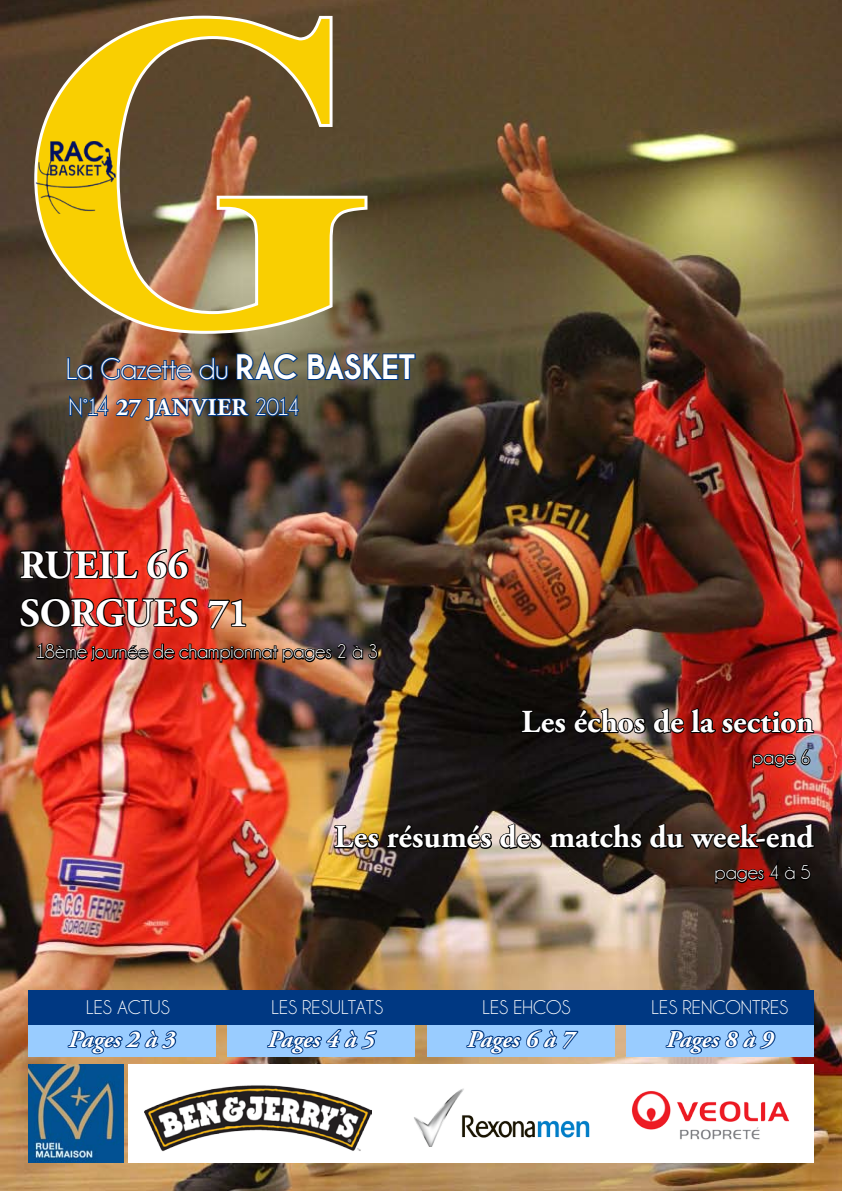
<style>
.page{position:relative;width:842px;height:1191px;background:#fff}
.page>*{position:absolute;margin:0;border:0;box-sizing:border-box;transform-origin:0 0}
.t1{font:700 450px "Times New Roman";color:#f9cf01}
.t2{font:700 40px "Adobe Garamond Pro";letter-spacing:-.025em;color:#fff}
.t3{font:700 32px "Adobe Garamond Pro";color:#fff}
.t4{font:30px "Champagne&Limousines";letter-spacing:-.01em;color:#fff}
.t5{font:italic 700 24px "Adobe Garamond Pro";color:#fff}
.t6{font:700 24px "Adobe Garamond Pro";color:#fff}
.t7{font:20px "Champagne&Limousines";color:#fff}
.s1{font-family:"Champagne&Limousines Thick";font-weight:700;font-size:36px}
.s2{font-family:"Champagne&Limousines";font-weight:400}
</style>
<div class="page">
<img style="left:0;top:0;width:842px;height:1191px">
<svg style="left:31px;top:11px;width:339px;height:326px;background:#7b6850"></svg>
<svg style="left:306px;top:348px;width:111px;height:34px;background:#45515a"></svg>
<img style="left:66px;top:348px;width:234px;height:74px">
<img style="left:28px;top:1064px;width:96px;height:98px">
<div style="left:28px;top:1022px;width:188px;height:34px;background:#9cf"></div>
<svg style="left:67px;top:1029px;width:110px;height:26px"></svg>
<div style="left:228px;top:1022px;width:187px;height:34px;background:#9cf"></div>
<svg style="left:267px;top:1028px;width:110px;height:27px"></svg>
<div style="left:129px;top:1064px;width:685px;height:98px;background:#fff"></div>
<div style="left:427px;top:1022px;width:187px;height:34px;background:#9cf"></div>
<svg style="left:466px;top:1029px;width:113px;height:26px"></svg>
<div style="left:626px;top:1022px;width:188px;height:34px;background:#9cf"></div>
<svg style="left:665px;top:1029px;width:111px;height:26px"></svg>
<div style="left:28px;top:989px;width:200px;height:35px;background:#003882"></div>
<div style="left:228px;top:989px;width:199px;height:35px;background:#003882"></div>
<div style="left:427px;top:989px;width:199px;height:35px;background:#003882"></div>
<div style="left:626px;top:989px;width:188px;height:35px;background:#003882"></div>
<img style="left:414px;top:1088px;width:176px;height:58px">
<img style="left:145px;top:1085px;width:226px;height:67px">
<img style="left:632px;top:1091px;width:158px;height:49px">
<svg style="left:19px;top:549px;width:120px;height:31px;background:#621b15"></svg>
<svg style="left:146px;top:548px;width:44px;height:32px"></svg>
<img style="left:32px;top:133px;width:88px;height:85px">
<img style="left:19px;top:596px;width:795px;height:254px">
<svg style="left:714px;top:857px;width:98px;height:27px;background:#3b100c"></svg>
<h1 class="t1" style="left:19px;top:-138px;width:352px">G</h1>
<h3 class="t4" style="left:66px;top:352px;width:350px">La Gazette du <span class="s1">RAC BASKET</span></h3>
<p class="t6" style="left:69px;top:393px;width:232px"><span class="s2">N°14</span> 27 JANVIER <span class="s2">2014</span></p>
<h2 class="t2" style="left:20px;top:542px;width:49px">RUEIL</h2>
<h2 class="t2" style="left:147px;top:542px;width:43px">66</h2>
<h2 class="t2" style="left:20px;top:590px;width:104px">SORGUE</h2>
<h2 class="t2" style="left:178px;top:590px;width:72px">S 71</h2>
<p class="t7" style="left:36px;top:640px;width:344px">18ème journée de championnat pages 2 à 3</p>
<h3 class="t3" style="left:521px;top:703px;width:294px">Les échos de la section</h3>
<p class="t7" style="left:752px;top:746px;width:60px">page 6</p>
<h3 class="t3" style="left:334px;top:818px;width:481px">Les résumés des matchs du week-end</h3>
<p class="t7" style="left:715px;top:861px;width:97px">pages 4 à 5</p>
<p class="t7" style="left:86px;top:996px;width:85px">LES ACTUS</p>
<p class="t7" style="left:271px;top:996px;width:113px">LES RESULTATS</p>
<p class="t7" style="left:482px;top:996px;width:90px">LES EHCOS</p>
<p class="t7" style="left:652px;top:996px;width:138px">LES RENCONTRES</p>
<p class="t5" style="left:69px;top:1025px;width:108px">Pages 2 à 3</p>
<p class="t5" style="left:268px;top:1025px;width:108px">Pages 4 à 5</p>
<p class="t5" style="left:467px;top:1025px;width:108px">Pages 6 à 7</p>
<p class="t5" style="left:666px;top:1025px;width:108px">Pages 8 à 9</p>
</div>
